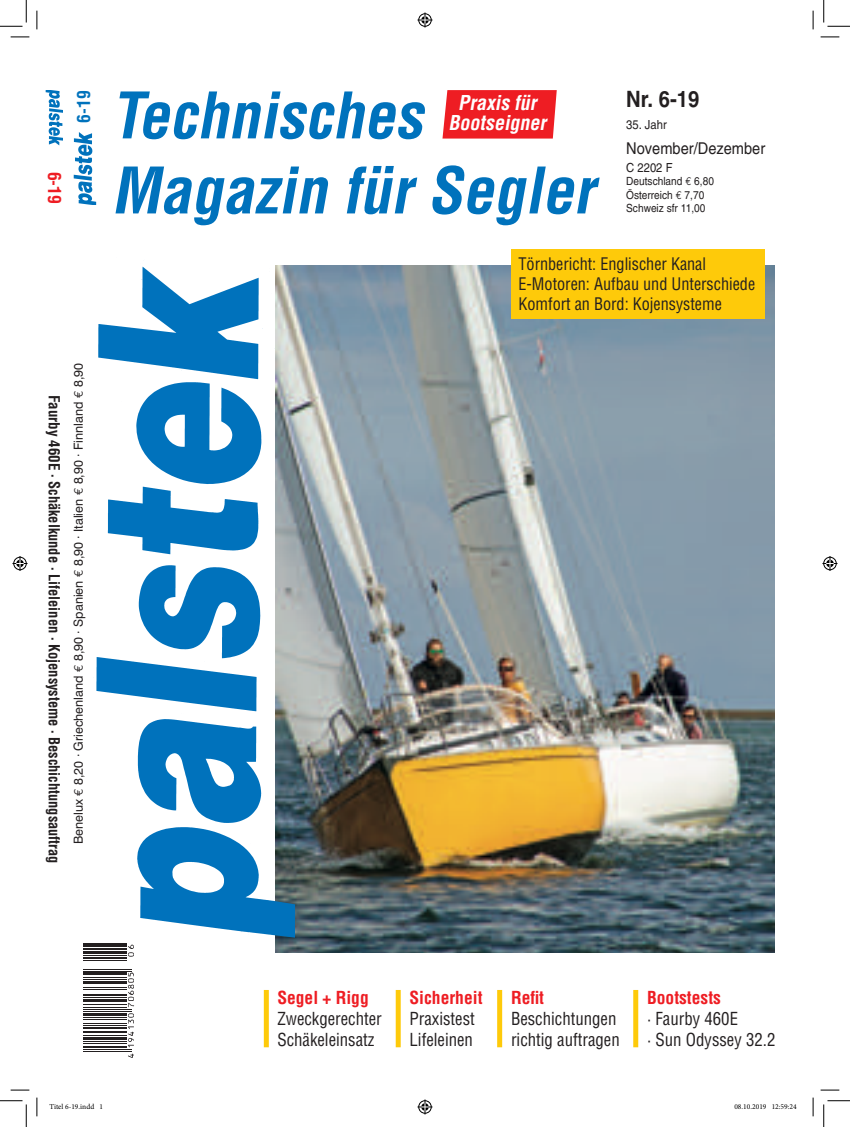
<style>
.page{position:relative;width:850px;height:1127px;background:#fff}
.page>*{position:absolute;margin:0;border:0;box-sizing:border-box;transform-origin:0 0}
.t1{font:italic 700 condensed 62.5px/75px "Helvetica";color:#0072bc}
.t2{font:700 22.5px "Switzerland";color:#231f20;scale:.9 1}
.t3{font:italic 700 condensed 20px/20px "Helvetica";color:#fff;text-align:center}
.t4{font:condensed 17.5px/21.2px "Helvetica";color:#231f20;scale:.96 1}
.t5{font:700 condensed 17.5px "Helvetica";color:#ee1d23}
.t6{font:700 condensed 17.5px "Helvetica";color:#0072bc}
.t7{font:condensed 16.88px/20px "Helvetica";color:#231f20;scale:.96 1}
.t8{font:16.25px "Switzerland";color:#231f20;scale:.9 1}
.t9{font:700 condensed 15px "Helvetica";color:#231f20}
.t10{font:12.5px "Swiss 721 BT";color:#231f20}
.t11{font:12.5px "Switzerland";color:#231f20;scale:.9 1}
.t12{font:11.25px/13.5px "Switzerland";color:#231f20;scale:.9 1}
.t13{font:7.5px "Minion Pro";color:#000}
.s1{font-family:"Euro Mono"}
</style>
<div class="page">
<img style="left:276px;top:265px;width:498px;height:687px">
<svg style="left:442px;top:90px;width:115px;height:48px;background:#ee272d"></svg>
<img style="left:96px;top:265px;width:202px;height:677px">
<img style="left:46px;top:90px;width:17px;height:56px">
<img style="left:74px;top:132px;width:22px;height:73px">
<div style="left:633px;top:989px;width:5px;height:57px;background:#feca0a"></div>
<div style="left:396px;top:989px;width:5px;height:57px;background:#feca0a"></div>
<div style="left:264px;top:989px;width:5px;height:57px;background:#feca0a"></div>
<div style="left:497px;top:989px;width:5px;height:57px;background:#feca0a"></div>
<div style="left:511px;top:249px;width:253px;height:70px;background:#feca0a"></div>
<hr style="left:84px;top:1050px;width:48px;height:1px;background:#231f20">
<hr style="left:84px;top:1049px;width:48px;height:1px;background:#231f20">
<hr style="left:84px;top:1045px;width:43px;height:2px;background:#231f20">
<hr style="left:84px;top:1043px;width:43px;height:1px;background:#231f20">
<hr style="left:84px;top:1040px;width:43px;height:1px;background:#231f20">
<hr style="left:84px;top:1036px;width:43px;height:3px;background:#231f20">
<hr style="left:84px;top:1035px;width:43px;height:1px;background:#231f20">
<hr style="left:84px;top:1030px;width:43px;height:2px;background:#231f20">
<hr style="left:84px;top:1027px;width:43px;height:1px;background:#231f20">
<hr style="left:84px;top:1024px;width:43px;height:1px;background:#231f20">
<hr style="left:84px;top:1022px;width:43px;height:1px;background:#231f20">
<hr style="left:84px;top:1018px;width:43px;height:1px;background:#231f20">
<hr style="left:84px;top:1016px;width:43px;height:1px;background:#231f20">
<hr style="left:84px;top:1012px;width:43px;height:2px;background:#231f20">
<hr style="left:84px;top:1010px;width:48px;height:1px;background:#231f20">
<hr style="left:84px;top:1008px;width:48px;height:1px;background:#231f20">
<hr style="left:84px;top:1007px;width:43px;height:1px;background:#231f20">
<hr style="left:84px;top:1003px;width:43px;height:1px;background:#231f20">
<hr style="left:84px;top:999px;width:43px;height:2px;background:#231f20">
<hr style="left:84px;top:996px;width:43px;height:1px;background:#231f20">
<hr style="left:84px;top:994px;width:43px;height:1px;background:#231f20">
<hr style="left:84px;top:993px;width:43px;height:1px;background:#231f20">
<hr style="left:84px;top:988px;width:43px;height:1px;background:#231f20">
<hr style="left:84px;top:986px;width:43px;height:1px;background:#231f20">
<hr style="left:84px;top:981px;width:43px;height:2px;background:#231f20">
<hr style="left:84px;top:978px;width:43px;height:1px;background:#231f20">
<hr style="left:84px;top:976px;width:43px;height:1px;background:#231f20">
<hr style="left:84px;top:972px;width:43px;height:2px;background:#231f20">
<hr style="left:84px;top:970px;width:48px;height:1px;background:#231f20">
<hr style="left:84px;top:968px;width:48px;height:1px;background:#231f20">
<hr style="left:84px;top:959px;width:43px;height:1px;background:#231f20">
<hr style="left:84px;top:956px;width:43px;height:2px;background:#231f20">
<hr style="left:84px;top:955px;width:43px;height:1px;background:#231f20">
<hr style="left:84px;top:950px;width:43px;height:3px;background:#231f20">
<hr style="left:84px;top:949px;width:43px;height:1px;background:#231f20">
<hr style="left:84px;top:947px;width:43px;height:1px;background:#231f20">
<hr style="left:84px;top:943px;width:43px;height:3px;background:#231f20">
<svg style="left:128px;top:1053px;width:6px;height:4px"></svg>
<svg style="left:128px;top:1013px;width:6px;height:33px"></svg>
<svg style="left:128px;top:972px;width:6px;height:35px"></svg>
<svg style="left:128px;top:944px;width:6px;height:12px"></svg>
<svg style="left:11px;top:36px;width:18px;height:2px"></svg>
<svg style="left:820px;top:36px;width:19px;height:2px"></svg>
<svg style="left:11px;top:1089px;width:18px;height:1px"></svg>
<svg style="left:820px;top:1089px;width:19px;height:1px"></svg>
<svg style="left:36px;top:11px;width:2px;height:18px"></svg>
<svg style="left:36px;top:1097px;width:2px;height:18px"></svg>
<svg style="left:812px;top:11px;width:2px;height:18px"></svg>
<svg style="left:812px;top:1097px;width:2px;height:18px"></svg>
<svg style="left:0;top:0;width:27px;height:27px"></svg>
<svg style="left:0;top:1100px;width:27px;height:26px"></svg>
<svg style="left:823px;top:0;width:27px;height:27px"></svg>
<svg style="left:823px;top:1100px;width:27px;height:26px"></svg>
<svg style="left:417px;top:13px;width:15px;height:15px"></svg>
<svg style="left:417px;top:1099px;width:15px;height:15px"></svg>
<svg style="left:13px;top:556px;width:15px;height:15px"></svg>
<svg style="left:822px;top:556px;width:15px;height:15px"></svg>
<p class="t6" style="left:73px;top:122px;width:34px;rotate:-90deg">6-19</p>
<p class="t5" style="left:65px;top:172px;width:34px;rotate:90deg">6-19</p>
<p class="t9" style="left:63px;top:395px;width:470px;rotate:90deg">Faurby 460E · Schäkelkunde · Lifeleinen · Kojensysteme · Beschichtungsauftrag</p>
<p class="t10" style="left:71px;top:844px;width:482px;rotate:-90deg">Benelux <span class="s1">€</span> 8,20 · Griechenland <span class="s1">€</span> 8,90 · Spanien <span class="s1">€</span> 8,90 · Italien <span class="s1">€</span> 8,90 · Finnland <span class="s1">€</span> 8,90</p>
<h1 class="t1" style="left:111px;top:78px;width:497px">Technisches<br>Magazin fürSegler</h1>
<p class="t2" style="left:626px;top:86px;width:83px">Nr. 6-19</p>
<p class="t3" style="left:448px;top:93px;width:104px">Praxis für<br>Bootseigner</p>
<p class="t11" style="left:626px;top:117px;width:47px">35. Jahr</p>
<p class="t8" style="left:626px;top:139px;width:156px">November/Dezember</p>
<p class="t11" style="left:626px;top:160px;width:53px">C 2202 F</p>
<p class="t12" style="left:626px;top:174px;width:99px">Deutschland <span class="s1">€</span> 6,80<br>Österreich <span class="s1">€</span> 7,70<br>Schweiz sfr 11,00</p>
<p class="t7" style="left:518px;top:254px;width:248px">Törnbericht: Englischer Kanal<br>E-Motoren: Aufbau und Unterschiede<br>Komfort an Bord: Kojensysteme</p>
<p class="t5" style="left:277px;top:986px;width:93px">Segel + Rigg</p>
<p class="t4" style="left:277px;top:1007px;width:110px">Zweckgerechter<br>Schäkeleinsatz</p>
<p class="t5" style="left:409px;top:986px;width:74px">Sicherheit</p>
<p class="t4" style="left:409px;top:1007px;width:70px">Praxistest<br>Lifeleinen</p>
<p class="t5" style="left:511px;top:986px;width:35px">Refit</p>
<p class="t4" style="left:511px;top:1007px;width:115px">Beschichtungen richtig auftragen</p>
<p class="t5" style="left:647px;top:986px;width:75px">Bootstests</p>
<p class="t4" style="left:647px;top:1007px;width:135px">· Faurby 460E<br>· Sun Odyssey 32.2</p>
<p class="t13" style="left:49px;top:1101px;width:55px">Titel 6-19.indd 1</p>
<p class="t13" style="left:734px;top:1101px;width:64px">08.10.2019 12:59:24</p>
</div>
